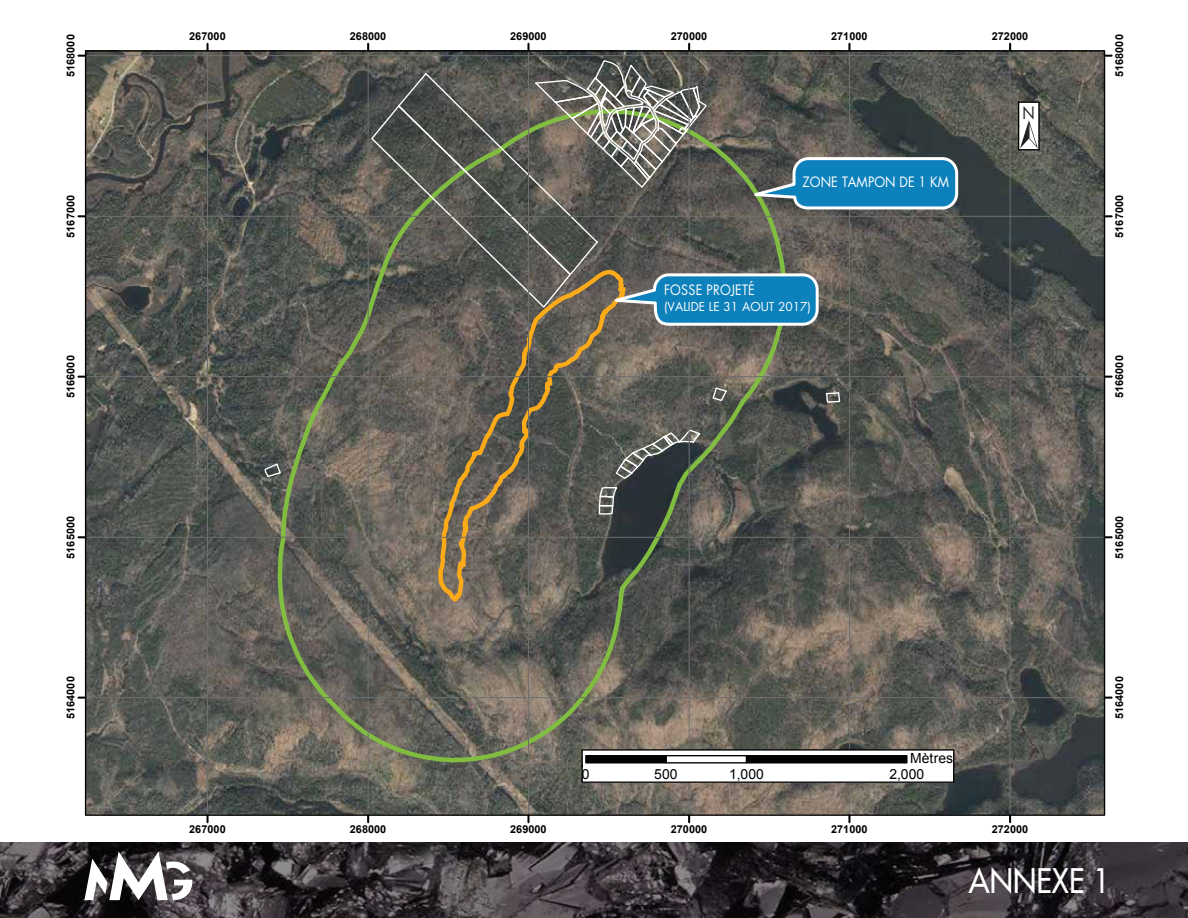
<style>
.page{position:relative;width:1188px;height:918px;background:#fff}
.page>*{position:absolute;margin:0;border:0;box-sizing:border-box;transform-origin:0 0}
.t1{font:33px "Futura";color:#fff;scale:.9 1}
.t2{font:16.5px "Futura";color:#231f20;scale:.89 1}
.t3{font:13.95px "Futura";letter-spacing:.015em;color:#fff;scale:.9 1}
.t4{font:13.95px "Arial";letter-spacing:.005em;color:#010101}
.t5{font:12px "Futura";letter-spacing:.005em;color:#fff}
.t6{font:700 10.8px "Arial";letter-spacing:.005em;color:#010101}
</style>
<div class="page">
<svg style="left:0;top:842px;width:1188px;height:76px"></svg>
<svg style="left:84px;top:851px;width:109px;height:49px"></svg>
<img style="left:87px;top:52px;width:1016px;height:762px">
<svg style="left:275px;top:107px;width:514px;height:658px"></svg>
<svg style="left:435px;top:327px;width:206px;height:278px"></svg>
<svg style="left:825px;top:391px;width:16px;height:13px"></svg>
<svg style="left:598px;top:486px;width:20px;height:29px"></svg>
<svg style="left:264px;top:462px;width:18px;height:16px"></svg>
<svg style="left:615px;top:429px;width:87px;height:51px"></svg>
<svg style="left:712px;top:386px;width:16px;height:16px"></svg>
<hr style="left:207px;top:51px;width:1px;height:764px;background:#6f6f6f">
<svg style="left:207px;top:44px;width:2px;height:7px"></svg>
<svg style="left:207px;top:815px;width:2px;height:7px"></svg>
<hr style="left:368px;top:51px;width:1px;height:764px;background:#6f6f6f">
<svg style="left:367px;top:44px;width:2px;height:7px"></svg>
<svg style="left:367px;top:815px;width:2px;height:7px"></svg>
<hr style="left:528px;top:51px;width:1px;height:764px;background:#6f6f6f">
<svg style="left:527px;top:44px;width:3px;height:7px"></svg>
<svg style="left:527px;top:815px;width:3px;height:7px"></svg>
<hr style="left:689px;top:51px;width:1px;height:764px;background:#6f6f6f">
<svg style="left:688px;top:44px;width:2px;height:7px"></svg>
<svg style="left:688px;top:815px;width:2px;height:7px"></svg>
<hr style="left:849px;top:51px;width:1px;height:764px;background:#6f6f6f">
<svg style="left:848px;top:44px;width:2px;height:7px"></svg>
<svg style="left:848px;top:815px;width:2px;height:7px"></svg>
<hr style="left:1010px;top:51px;width:1px;height:764px;background:#6f6f6f">
<svg style="left:1009px;top:44px;width:2px;height:7px"></svg>
<svg style="left:1009px;top:815px;width:2px;height:7px"></svg>
<hr style="left:86px;top:697px;width:1019px;height:1px;background:#6f6f6f">
<svg style="left:78px;top:697px;width:8px;height:2px"></svg>
<svg style="left:1105px;top:697px;width:7px;height:2px"></svg>
<hr style="left:86px;top:537px;width:1019px;height:1px;background:#6f6f6f">
<svg style="left:78px;top:536px;width:8px;height:2px"></svg>
<svg style="left:1105px;top:536px;width:7px;height:2px"></svg>
<hr style="left:86px;top:376px;width:1019px;height:1px;background:#6f6f6f">
<svg style="left:78px;top:376px;width:8px;height:2px"></svg>
<svg style="left:1105px;top:376px;width:7px;height:2px"></svg>
<hr style="left:86px;top:216px;width:1019px;height:1px;background:#6f6f6f">
<svg style="left:78px;top:215px;width:8px;height:2px"></svg>
<svg style="left:1105px;top:215px;width:7px;height:2px"></svg>
<hr style="left:86px;top:55px;width:1019px;height:1px;background:#6f6f6f">
<svg style="left:78px;top:55px;width:8px;height:2px"></svg>
<svg style="left:1105px;top:55px;width:7px;height:2px"></svg>
<svg style="left:581px;top:749px;width:374px;height:35px"></svg>
<svg style="left:1017px;top:101px;width:23px;height:50px"></svg>
<svg style="left:370px;top:59px;width:590px;height:268px"></svg>
<p class="t6" style="left:189px;top:29px;width:38px">267000</p>
<p class="t6" style="left:350px;top:29px;width:38px">268000</p>
<p class="t6" style="left:510px;top:29px;width:38px">269000</p>
<p class="t6" style="left:671px;top:29px;width:38px">270000</p>
<p class="t6" style="left:831px;top:29px;width:38px">271000</p>
<p class="t6" style="left:992px;top:29px;width:38px">272000</p>
<p class="t6" style="left:64px;top:77px;width:44px;rotate:-90deg">5168000</p>
<p class="t6" style="left:1112px;top:77px;width:44px;rotate:-90deg">5168000</p>
<p class="t3" style="left:803px;top:173px;width:164px">ZONE TAMPON DE 1 KM</p>
<h2 class="t2" style="left:1023px;top:102px;width:15px">N</h2>
<p class="t6" style="left:64px;top:238px;width:44px;rotate:-90deg">5167000</p>
<p class="t6" style="left:1112px;top:238px;width:44px;rotate:-90deg">5167000</p>
<p class="t3" style="left:664px;top:280px;width:102px">FOSSE PROJETÉ</p>
<p class="t5" style="left:664px;top:299px;width:148px">(VALIDE LE 31 AOUT 2017)</p>
<p class="t6" style="left:64px;top:398px;width:44px;rotate:-90deg">5166000</p>
<p class="t6" style="left:1112px;top:398px;width:44px;rotate:-90deg">5166000</p>
<p class="t6" style="left:64px;top:559px;width:44px;rotate:-90deg">5165000</p>
<p class="t6" style="left:1112px;top:559px;width:44px;rotate:-90deg">5165000</p>
<p class="t6" style="left:64px;top:719px;width:44px;rotate:-90deg">5164000</p>
<p class="t6" style="left:1112px;top:719px;width:44px;rotate:-90deg">5164000</p>
<p class="t4" style="left:910px;top:749px;width:44px">Mètres</p>
<p class="t6" style="left:189px;top:823px;width:38px">267000</p>
<p class="t6" style="left:350px;top:823px;width:38px">268000</p>
<p class="t6" style="left:510px;top:823px;width:38px">269000</p>
<p class="t4" style="left:582px;top:765px;width:9px">0</p>
<p class="t4" style="left:654px;top:765px;width:25px">500</p>
<p class="t4" style="left:729px;top:765px;width:36px">1,000</p>
<p class="t4" style="left:889px;top:765px;width:36px">2,000</p>
<p class="t6" style="left:671px;top:823px;width:38px">270000</p>
<p class="t6" style="left:831px;top:823px;width:38px">271000</p>
<p class="t6" style="left:992px;top:823px;width:38px">272000</p>
<h1 class="t1" style="left:969px;top:859px;width:159px">ANNEXE 1</h1>
</div>
